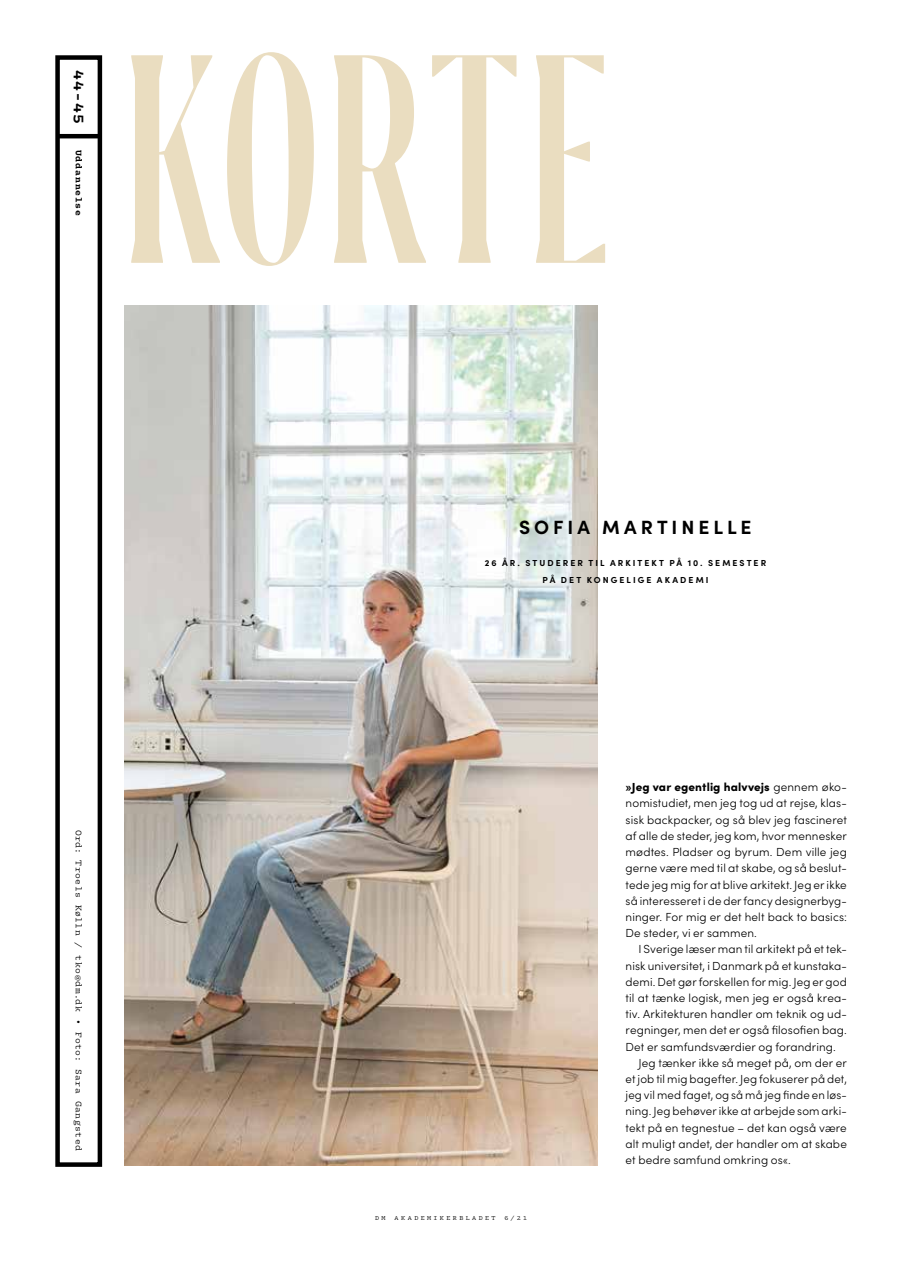
<style>
.page{position:relative;width:915px;height:1263px;background:#fff}
.page>*{position:absolute;margin:0;border:0;box-sizing:border-box;transform-origin:0 0}
.t1{font:500 276.75px "Ayer Poster";letter-spacing:.025em;color:#eaddc0}
.t2{font:700 19.2px "Sofia Pro";letter-spacing:.21em;color:#000}
.t3{font:700 16.5px "Logic Monospace";color:#000}
.t4{font:300 11.7px/16.2px "Sofia Pro";letter-spacing:.01em;color:#000;text-align:justify}
.t5{font:9.75px "Logic Monospace";letter-spacing:.05em;color:#000}
.t6{font:700 9.75px "Logic Monospace";letter-spacing:.08em;color:#000}
.t7{font:700 8.7px/17.4px "Sofia Pro";letter-spacing:.235em;color:#000;text-align:center}
.t8{font:6.75px "Logic Monospace";letter-spacing:.355em;color:#000}
.s1{font-weight:900}
</style>
<div class="page">
<hr style="left:57px;top:134px;width:43px;height:4px;background:#000">
<div style="left:55px;top:55px;width:47px;height:1112px;border:4px solid #000"></div>
<img style="left:124px;top:306px;width:473px;height:859px">
<h3 class="t3" style="left:89px;top:69px;width:56px;rotate:90deg">44-45</h3>
<p class="t6" style="left:85px;top:150px;width:67px;rotate:90deg">Uddannelse</p>
<h1 class="t1" style="left:123px;top:-26px;width:487px">KORTE</h1>
<p class="t5" style="left:84px;top:830px;width:322px;rotate:90deg">Ord: Troels Kølln / tko@dm.dk • Foto: Sara Gangsted</p>
<h2 class="t2" style="left:519px;top:512px;width:234px">SOFIA MARTINELLE</h2>
<p class="t7" style="left:484px;top:553px;width:283px">26 ÅR. STUDERER TIL ARKITEKT PÅ 10. SEMESTER<br>PÅ DET KONGELIGE AKADEMI</p>
<p class="t8" style="left:375px;top:1214px;width:12px">D M</p>
<p class="t8" style="left:394px;top:1214px;width:103px">AKADEMIKERBLADET</p>
<p class="t8" style="left:504px;top:1214px;width:24px">6/21</p>
<p class="t4" style="left:625px;top:778px;width:223px"><span class="s1">»Jeg var egentlig halvvejs</span> gennem øko&shy;nomistudiet, men jeg tog ud at rejse, klas&shy;sisk backpacker, og så blev jeg fascineret af alle de steder, jeg kom, hvor mennesker mødtes. Pladser og byrum. Dem ville jeg gerne være med til at skabe, og så beslut&shy;tede jeg mig for at blive arkitekt. Jeg er ikke så interesseret i de der fancy designerbyg&shy;ninger. For mig er det helt back to basics:<br>De steder, vi er sammen.</p>
<p class="t4" style="left:638px;top:940px;width:210px">I Sverige læser man til arkitekt på et tek-</p>
<p class="t4" style="left:625px;top:957px;width:223px">nisk universitet, i Danmark på et kunstaka-</p>
<p class="t4" style="left:625px;top:973px;width:223px">demi. Det gør forskellen for mig. Jeg er god</p>
<p class="t4" style="left:625px;top:989px;width:223px">til at tænke logisk, men jeg er også krea-</p>
<p class="t4" style="left:625px;top:1005px;width:223px">tiv. Arkitekturen handler om teknik og ud-</p>
<p class="t4" style="left:625px;top:1021px;width:223px">regninger, men det er også filosofien bag.</p>
<p class="t4" style="left:625px;top:1038px;width:212px">Det er samfundsværdier og forandring.</p>
<p class="t4" style="left:638px;top:1054px;width:210px">Jeg tænker ikke så meget på, om der er</p>
<p class="t4" style="left:625px;top:1070px;width:223px">et job til mig bagefter. Jeg fokuserer på det,</p>
<p class="t4" style="left:625px;top:1086px;width:223px">jeg vil med faget, og så må jeg finde en løs-</p>
<p class="t4" style="left:625px;top:1102px;width:223px">ning. Jeg behøver ikke at arbejde som arki-</p>
<p class="t4" style="left:625px;top:1119px;width:223px">tekt på en tegnestue – det kan også være</p>
<p class="t4" style="left:625px;top:1135px;width:223px">alt muligt andet, der handler om at skabe</p>
<p class="t4" style="left:625px;top:1151px;width:167px">et bedre samfund omkring os«.</p>
</div>
